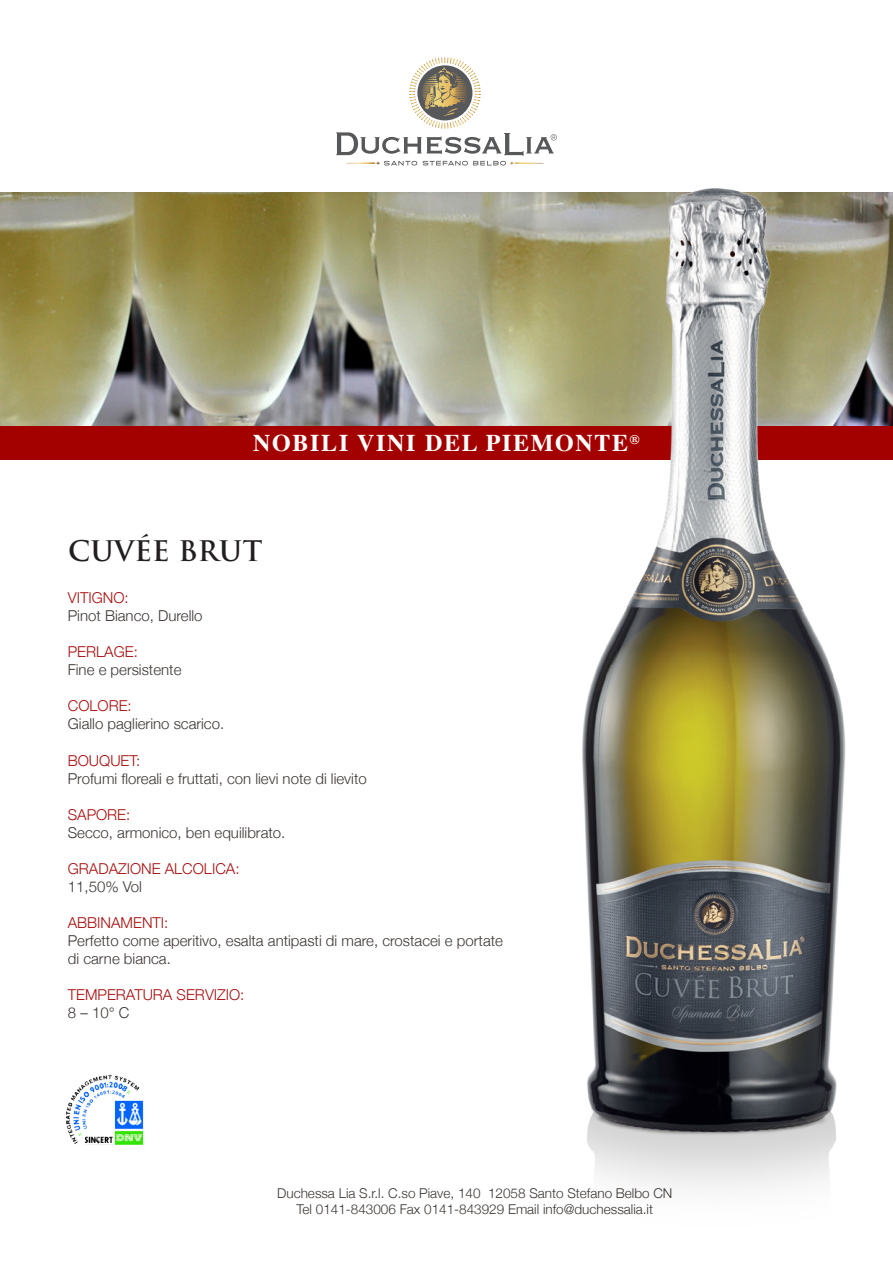
<style>
.page{position:relative;width:893px;height:1263px;background:#fff}
.page>*{position:absolute;margin:0;border:0;box-sizing:border-box;transform-origin:0 0}
.t1{font:700 27.6px "Trajan Pro";letter-spacing:.01em;color:#231f20}
.t2{font:700 24px "Times";letter-spacing:.07em;color:#fff}
.Stile_di_paragrafo_1{font:300 15px/18px "Helvetica Neue";color:#3b3532}
.Stile_di_paragrafo_1-2{font:300 15px "Helvetica Neue";color:#a70f0e}
.t3{font:300 13.5px/16.2px "Helvetica Neue";color:#3b3532;text-align:center}
</style>
<div class="page">
<img style="left:65px;top:1075px;width:79px;height:70px">
<svg style="left:336px;top:58px;width:221px;height:107px"></svg>
<div style="left:0;top:425px;width:893px;height:34px;background:#a30000"></div>
<img style="left:0;top:193px;width:577px;height:232px">
<img style="left:577px;top:188px;width:316px;height:1001px">
<h2 class="t2" style="left:253px;top:420px;width:388px">NOBILI VINI DEL PIEMONTE<sup>®</sup></h2>
<p class="t1" style="left:68px;top:534px;width:196px">CUVÉE BRUT</p>
<p class="Stile_di_paragrafo_1-2" style="left:68px;top:586px;width:62px">VITIGNO:</p>
<p class="Stile_di_paragrafo_1" style="left:68px;top:606px;width:136px">Pinot Bianco, Durello</p>
<p class="Stile_di_paragrafo_1-2" style="left:68px;top:640px;width:72px">PERLAGE:</p>
<p class="Stile_di_paragrafo_1" style="left:68px;top:660px;width:115px">Fine e persistente</p>
<p class="Stile_di_paragrafo_1-2" style="left:68px;top:694px;width:65px">COLORE:</p>
<p class="Stile_di_paragrafo_1" style="left:68px;top:714px;width:158px">Giallo paglierino scarico.</p>
<p class="Stile_di_paragrafo_1-2" style="left:68px;top:748px;width:74px">BOUQUET:</p>
<p class="Stile_di_paragrafo_1" style="left:68px;top:768px;width:300px">Profumi floreali e fruttati, con lievi note di lievito</p>
<p class="Stile_di_paragrafo_1-2" style="left:68px;top:802px;width:64px">SAPORE:</p>
<p class="Stile_di_paragrafo_1" style="left:68px;top:822px;width:219px">Secco, armonico, ben equilibrato.</p>
<p class="Stile_di_paragrafo_1-2" style="left:68px;top:856px;width:173px">GRADAZIONE ALCOLICA:</p>
<p class="Stile_di_paragrafo_1" style="left:68px;top:876px;width:76px">11,50% Vol</p>
<p class="Stile_di_paragrafo_1-2" style="left:68px;top:910px;width:102px">ABBINAMENTI:</p>
<p class="Stile_di_paragrafo_1" style="left:68px;top:930px;width:437px">Perfetto come aperitivo, esalta antipasti di mare, crostacei e portate di carne bianca.</p>
<p class="Stile_di_paragrafo_1-2" style="left:68px;top:982px;width:178px">TEMPERATURA SERVIZIO:</p>
<p class="Stile_di_paragrafo_1" style="left:68px;top:1002px;width:63px">8 – 10° C</p>
<p class="t3" style="left:277px;top:1184px;width:397px">Duchessa Lia S.r.l. C.so Piave, 140 12058 Santo Stefano Belbo CN<br>Tel 0141-843006 Fax 0141-843929 Email info@duchessalia.it</p>
</div>
